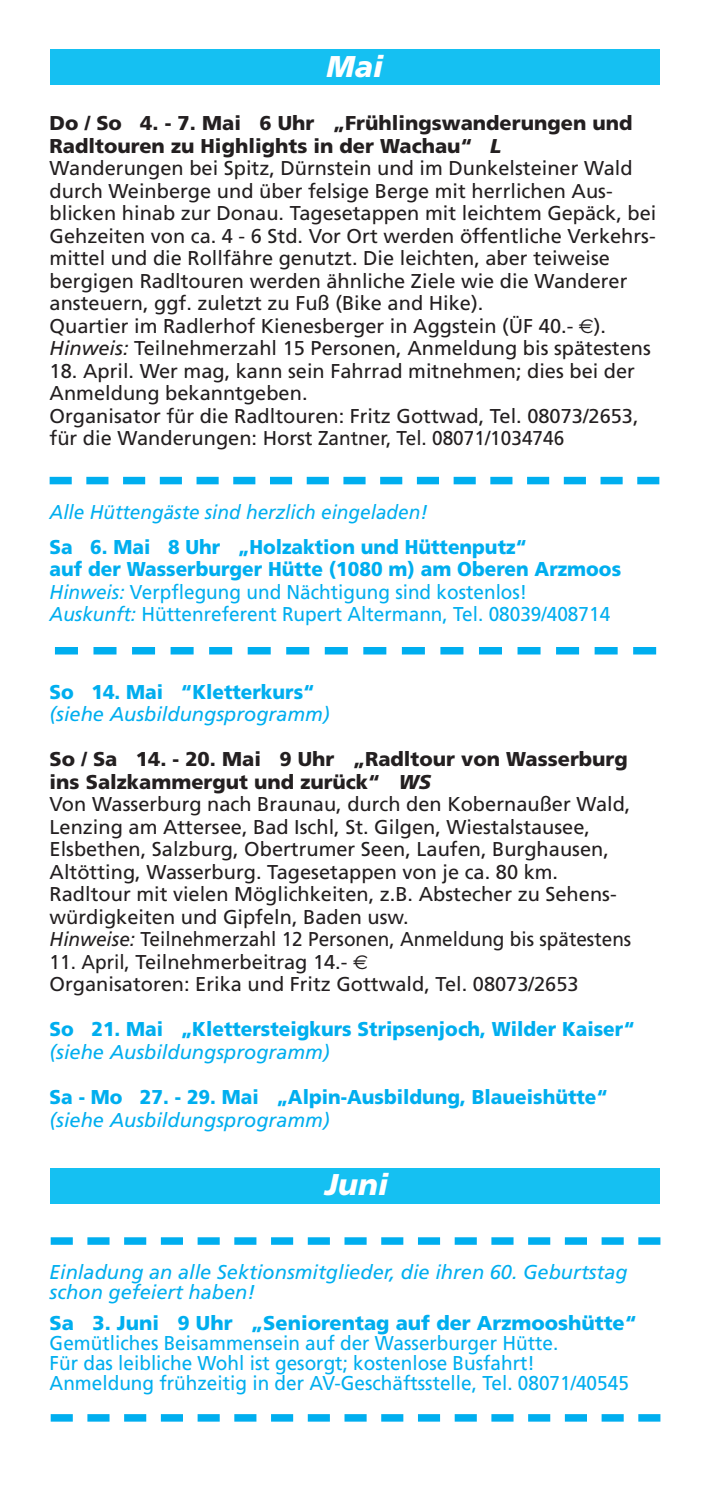
<style>
.page{position:relative;width:709px;height:1489px;background:#fff}
.page>*{position:absolute;margin:0;border:0;box-sizing:border-box;transform-origin:0 0}
.t1{font:italic 900 30px "Frutiger";color:#fff}
.t2{font:20px/22.5px "Frutiger";color:#231f20}
.t3{font:20px/22.5px "Frutiger";color:#00aeef;scale:.95 1}
.t4{font:900 20px "Frutiger";color:#00aeef;scale:.95 1}
.t5{font:italic 20px/20.2px "Frutiger";color:#00aeef;scale:.95 1}
.t6{font:20px/22.5px "Frutiger";color:#231f20;scale:.95 1}
.t7{font:italic 20px "Frutiger";color:#00aeef}
.t8{font:900 20px "Frutiger";color:#00aeef}
.s1{font-weight:900}
.s2{font-weight:900;font-style:italic}
.s3{font-family:"Euro Sans"}
.s4{font-style:italic}
</style>
<div class="page">
<div style="left:50px;top:50px;width:609px;height:35px;background:#15c0f2"></div>
<svg style="left:55px;top:647px;width:601px;height:7px"></svg>
<svg style="left:50px;top:477px;width:609px;height:7px"></svg>
<div style="left:50px;top:1168px;width:609px;height:35px;background:#15c0f2"></div>
<svg style="left:51px;top:1414px;width:609px;height:7px"></svg>
<svg style="left:51px;top:1237px;width:609px;height:7px"></svg>
<h1 class="t1" style="left:326px;top:48px;width:58px">Mai</h1>
<p class="t2" style="left:50px;top:112px;width:608px"><span class="s1">Do / So 4. - 7. Mai 6 Uhr „Frühlingswanderungen und Radltouren zu Highlights in der Wachau“</span> <span class="s2">L<br></span>Wanderungen bei Spitz, Dürnstein und im Dunkelsteiner Wald durch Weinberge und über felsige Berge mit herrlichen Aus&shy;blicken hinab zur Donau. Tagesetappen mit leichtem Gepäck, bei Gehzeiten von ca. 4 - 6 Std. Vor Ort werden öffentliche Verkehrs&shy;mittel und die Rollfähre genutzt. Die leichten, aber teiweise bergigen Radltouren werden ähnliche Ziele wie die Wanderer ansteuern, ggf. zuletzt zu Fuß (Bike and Hike).<br>Quartier im Radlerhof Kienesberger in Aggstein (ÜF 40.- <span class="s3">€</span>).<br><span class="s4">Hinweis:</span> Teilnehmerzahl 15 Personen, Anmeldung bis spätestens</p>
<p class="t2" style="left:50px;top:359px;width:590px">18. April. Wer mag, kann sein Fahrrad mitnehmen; dies bei der Anmeldung bekanntgeben.<br>Organisator für die Radltouren: Fritz Gottwad, Tel. 08073/2653, für die Wanderungen: Horst Zantner, Tel. 08071/1034746</p>
<p class="t5" style="left:50px;top:501px;width:399px">Alle Hüttengäste sind herzlich eingeladen!</p>
<p class="t3" style="left:50px;top:535px;width:603px"><span class="s1">Sa 6. Mai 8 Uhr „Holzaktion und Hüttenputz“<br>auf der Wasserburger Hütte (1080 m) am Oberen Arzmoos </span><span class="s4">Hinweis:</span> Verpflegung und Nächtigung sind kostenlos!<br><span class="s4">Auskunft:</span> Hüttenreferent Rupert Altermann, Tel. 08039/408714</p>
<p class="t4" style="left:50px;top:679px;width:281px">So 14. Mai “Kletterkurs“</p>
<p class="t7" style="left:50px;top:702px;width:282px">(siehe Ausbildungsprogramm)</p>
<p class="t2" style="left:50px;top:748px;width:583px"><span class="s1">So / Sa 14. - 20. Mai 9 Uhr „Radltour von Wasserburg ins Salzkammergut und zurück“</span> <span class="s2">WS<br></span>Von Wasserburg nach Braunau, durch den Kobernaußer Wald, Lenzing am Attersee, Bad Ischl, St. Gilgen, Wiestalstausee, Elsbethen, Salzburg, Obertrumer Seen, Laufen, Burghausen, Altötting, Wasserburg. Tagesetappen von je ca. 80 km.<br>Radltour mit vielen Möglichkeiten, z.B. Abstecher zu Sehens&shy;würdigkeiten und Gipfeln, Baden usw.<br><span class="s4">Hinweise:</span> Teilnehmerzahl 12 Personen, Anmeldung bis spätestens</p>
<p class="t6" style="left:50px;top:950px;width:558px">11. April, Teilnehmerbeitrag 14.- <span class="s3">€<br></span>Organisatoren: Erika und Fritz Gottwald, Tel. 08073/2653</p>
<p class="t4" style="left:50px;top:1017px;width:617px">So 21. Mai „Klettersteigkurs Stripsenjoch, Wilder Kaiser“</p>
<p class="t7" style="left:50px;top:1040px;width:282px">(siehe Ausbildungsprogramm)</p>
<p class="t4" style="left:50px;top:1084px;width:589px">Sa - Mo 27. - 29. Mai „Alpin-Ausbildung, Blaueishütte“</p>
<p class="t7" style="left:50px;top:1107px;width:282px">(siehe Ausbildungsprogramm)</p>
<h1 class="t1" style="left:325px;top:1166px;width:65px">Juni</h1>
<p class="t5" style="left:50px;top:1261px;width:610px">Einladung an alle Sektionsmitglieder, die ihren 60. Geburtstag schon gefeiert haben!</p>
<p class="t8" style="left:50px;top:1310px;width:589px">Sa 3. Juni 9 Uhr „Seniorentag auf der Arzmooshütte“</p>
<p class="t3" style="left:50px;top:1332px;width:611px;line-height:20.2px">Gemütliches Beisammensein auf der Wasserburger Hütte.<br>Für das leibliche Wohl ist gesorgt; kostenlose Busfahrt!<br>Anmeldung frühzeitig in der AV-Geschäftsstelle, Tel. 08071/40545</p>
</div>
